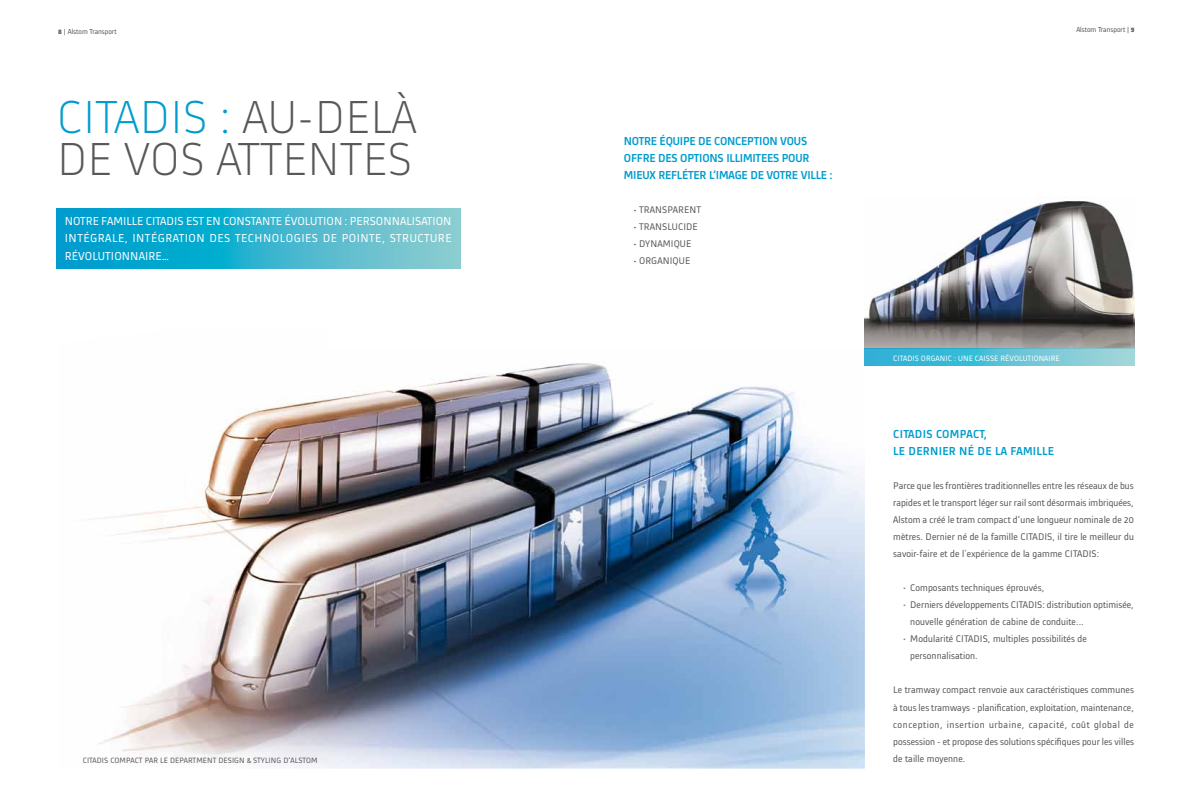
<style>
.page{position:relative;width:1191px;height:797px;background:#fff}
.page>*{position:absolute;margin:0;border:0;box-sizing:border-box;transform-origin:0 0}
.t1{font:300 48px/42px "Alstom";color:#58585a}
.t2{font:12px/17px "Alstom";letter-spacing:.045em;color:#fff;text-align:justify}
.t3{font:500 12px/17px "Alstom";letter-spacing:-.015em;color:#009cce}
.t4{font:500 12px/17px "Alstom";letter-spacing:.025em;color:#009cce}
.t5{font:10px/17px "Alstom";letter-spacing:.01em;color:#58585a;text-align:justify}
.t6{font:8px "Alstom";letter-spacing:.01em;color:#58585a}
.t7{font:8px "Alstom";letter-spacing:.01em;color:#fff}
.t8{font:7.5px "Alstom";color:#58585a}
.s1{font-weight:700}
.s2{font-size:6.8px}
.s3{color:#009cce}
.s4{font-size:11px;color:#87888a}
</style>
<div class="page">
<img style="left:865px;top:201px;width:269px;height:148px">
<img style="left:98px;top:327px;width:767px;height:441px">
<svg style="left:57px;top:208px;width:404px;height:60px;background:#34b3ce"></svg>
<svg style="left:865px;top:349px;width:269px;height:17px;background:#5cc2d7"></svg>
<p class="t8" style="left:58px;top:26px;width:60px"><span class="s1">8</span> <span class="s2">|</span> Alstom Transport</p>
<p class="t8" style="left:1076px;top:25px;width:60px">Alstom Transport <span class="s2">|</span> <span class="s1">9</span></p>
<h1 class="t1" style="left:57px;top:92px;width:362px"><span class="s3">CITADIS :</span> AU-DELÀ<br>DE VOS ATTE NTES</h1>
<p class="t2" style="left:65px;top:212px;width:388px">NOTRE FAMILLE CITADIS EST EN CONSTANTE ÉVOLUTION : PERSONNALISATION INTÉGRALE, INTÉGRATION DES TECH NOLOGIES DE POINTE, STRUCTURE RÉVOLUTIONNAIRE…</p>
<p class="t6" style="left:83px;top:754px;width:236px">CITADIS COMPACT PAR LE DEPARTMENT DESIGN &amp; STYLING D’ALSTOM</p>
<p class="t3" style="left:624px;top:131px;width:210px">NOTRE ÉQUIPE DE CONCEPTION VOUS<br>OFFRE DES OPTIONS ILLIMITEES POUR<br>MIEUX REFLÉTER L’IMAGE DE VOTRE VILLE :</p>
<p class="t5" style="left:634px;top:200px;width:17px">• Transparent</p>
<p class="t5" style="left:634px;top:217px;width:17px">• Transluc</p>
<p class="t5" style="left:683px;top:217px;width:16px">IDE</p>
<p class="t5" style="left:634px;top:234px;width:24px">• DynamiQ</p>
<p class="t5" style="left:680px;top:234px;width:13px">UE</p>
<p class="t5" style="left:634px;top:251px;width:18px">• OrganiQ</p>
<p class="t5" style="left:679px;top:251px;width:13px">UE</p>
<p class="t7" style="left:893px;top:352px;width:168px">CITADIS ORGANIC : UNE CAISSE RéVOLUTIONAIRE</p>
<p class="t4" style="left:893px;top:425px;width:162px">CITADIS COMPACT,<br>LE DERNi ER NÉ DE LA FAMILLE</p>
<p class="t5" style="left:893px;top:476px;width:242px">Parce que les frontières traditionnelles entre les réseaux de bus rapides et le transport léger sur rail sont désormais imbriquées, Alstom a créé le tram compact d’une longueur nominale de 20 mètres. Dernier né de la famille CITADIS, il tire le meilleur du savoir-faire et de l'expérience de la gamme CITADIS:</p>
<p class="t5" style="left:903px;top:578px;width:142px"><span class="s4">•</span> Composants techniques éprouvés,</p>
<p class="t5" style="left:910px;top:595px;width:225px;text-indent:-7px"><span class="s4">•</span> Derniers développements CITADIS: distribution optimisée, nouvelle génération de cabine de conduite...</p>
<p class="t5" style="left:910px;top:629px;width:178px;text-indent:-7px"><span class="s4">•</span> Modularité CITADIS, multiples possibilités de personnalisation.</p>
<p class="t5" style="left:893px;top:680px;width:242px">Le tramway compact renvoie aux caractéristiques communes à tous les tramways - planification, exploitation, maintenance, conception, insertion urbaine, capacité, coût global de possession - et propose des solutions spécifiques pour les villes de taille moyenne.</p>
</div>
